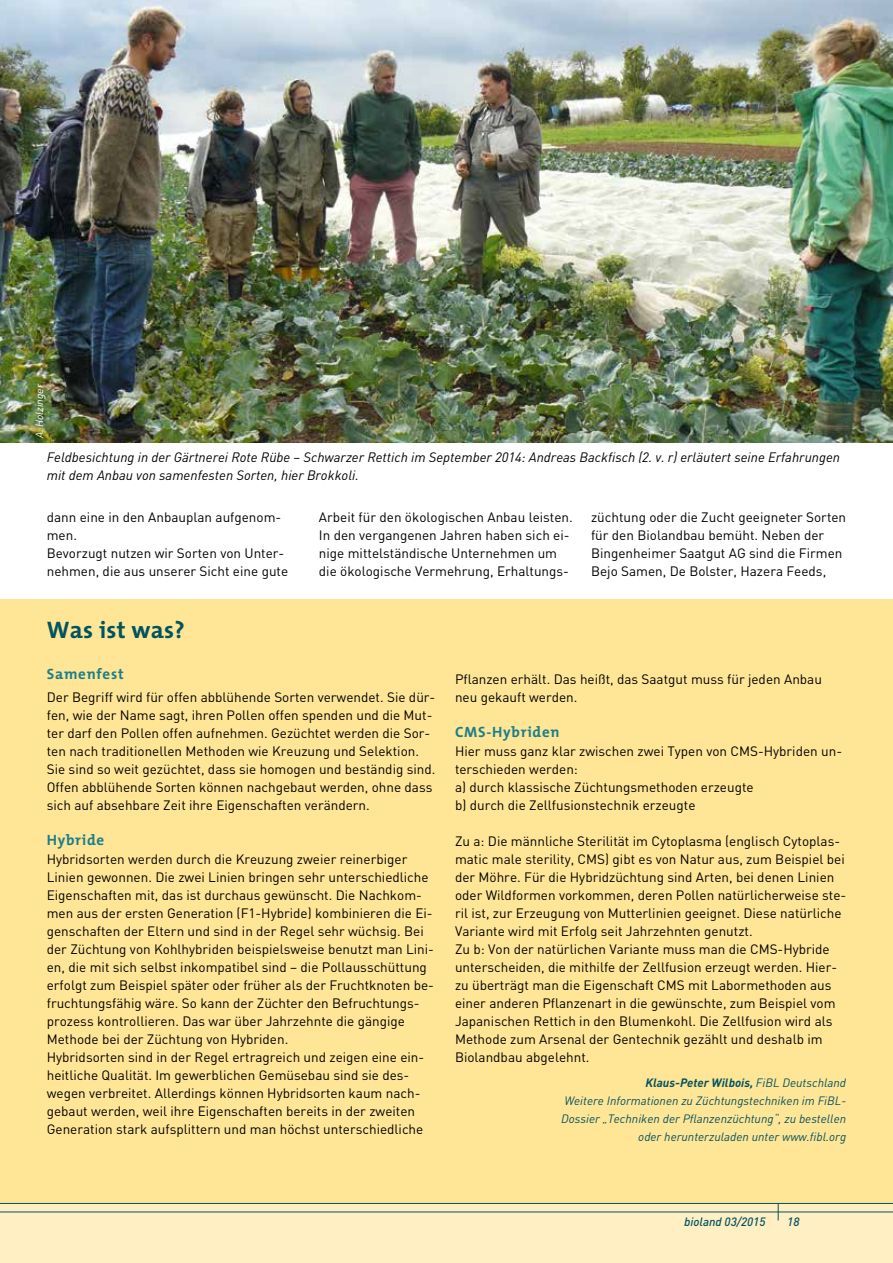
<style>
.page{position:relative;width:893px;height:1263px;background:#fff}
.page>*{position:absolute;margin:0;border:0;box-sizing:border-box;transform-origin:0 0}
.t1{font:700 24px "The Mix";letter-spacing:.01em;color:#00535f}
.t2{font:700 15px "The Mix";letter-spacing:.05em;color:#1a7e8b}
.t3{font:13.5px/18px "DIN";color:#000}
.t4{font:italic 13.5px/18px "DIN";color:#000}
.t5{font:italic 12px/18px "DIN";color:#00535f;text-align:right}
.t6{font:italic 500 12px "DIN";color:#00535f}
.t7{font:italic 10.5px "DIN";color:#fff}
.s1{font-weight:700}
</style>
<div class="page">
<div style="left:0;top:600px;width:893px;height:620px;background:#ffe596"></div>
<div style="left:0;top:1203px;width:893px;height:60px;background:#ffefc3"></div>
<hr style="left:0;top:1203px;width:893px;height:1px;background:#00535f">
<hr style="left:0;top:1211px;width:893px;height:1px;background:#00535f">
<svg style="left:778px;top:1204px;width:1px;height:16px"></svg>
<img style="left:0;top:0;width:893px;height:442px">
<p class="t7" style="left:33px;top:438px;width:56px;rotate:-90deg">A. Holzinger</p>
<p class="t4" style="left:47px;top:448px;width:795px">Feldbesichtung in der Gärtnerei Rote Rübe – Schwarzer Rettich im September 2014: Andreas Backfisch (2. v. r) erläutert seine Erfahrungen mit dem Anbau von samenfesten Sorten, hier Brokkoli.</p>
<p class="t3" style="left:47px;top:508px;width:243px">dann eine in den Anbauplan aufgenom&shy;men.<br>Bevorzugt nutzen wir Sorten von Unter&shy;nehmen, die aus unserer Sicht eine gute</p>
<p class="t3" style="left:591px;top:508px;width:257px">züchtung oder die Zucht geeigneter Sorten für den Biolandbau bemüht. Neben der Bingenheimer Saatgut AG sind die Firmen Bejo Samen, De Bolster, Hazera Feeds,</p>
<p class="t3" style="left:319px;top:508px;width:255px">Arbeit für den ökologischen Anbau leisten.<br>In den vergangenen Jahren haben sich ei&shy;nige mittelständische Unternehmen um die ökologische Vermehrung, Erhaltungs-</p>
<h1 class="t1" style="left:47px;top:610px;width:140px">Was ist was?</h1>
<p class="t2" style="left:47px;top:661px;width:78px">Samenfest</p>
<p class="t3" style="left:47px;top:688px;width:390px">Der Begriff wird für offen abblühende Sorten verwendet. Sie dür&shy;fen, wie der Name sagt, ihren Pollen offen spenden und die Mut&shy;ter darf den Pollen offen aufnehmen. Gezüchtet werden die Sor&shy;ten nach traditionellen Methoden wie Kreuzung und Selektion.<br>Sie sind so weit gezüchtet, dass sie homogen und beständig sind.<br>Offen abblühende Sorten können nachgebaut werden, ohne dass sich auf absehbare Zeit ihre Eigenschaften verändern.</p>
<p class="t2" style="left:47px;top:827px;width:59px">Hybride</p>
<p class="t3" style="left:47px;top:850px;width:389px">Hybridsorten werden durch die Kreuzung zweier reinerbiger Linien gewonnen. Die zwei Linien bringen sehr unterschiedliche Eigenschaften mit, das ist durchaus gewünscht. Die Nachkom&shy;men aus der ersten Generation (F1-Hybride) kombinieren die Ei&shy;genschaften der Eltern und sind in der Regel sehr wüchsig. Bei der Züchtung von Kohlhybriden beispielsweise benutzt man Lini&shy;en, die mit sich selbst inkompatibel sind – die Pollausschüttung erfolgt zum Beispiel später oder früher als der Fruchtknoten be&shy;fruchtungsfähig wäre. So kann der Züchter den Befruchtungs&shy;prozess kontrollieren. Das war über Jahrzehnte die gängige Methode bei der Züchtung von Hybriden.<br>Hybridsorten sind in der Regel ertragreich und zeigen eine ein&shy;heitliche Qualität. Im gewerblichen Gemüsebau sind sie des&shy;wegen verbreitet. Allerdings können Hybridsorten kaum nach&shy;gebaut werden, weil ihre Eigenschaften bereits in der zweiten Generation stark aufsplittern und man höchst unterschiedliche</p>
<p class="t3" style="left:455px;top:670px;width:368px">Pflanzen erhält. Das heißt, das Saatgut muss für jeden Anbau neu gekauft werden.</p>
<p class="t2" style="left:455px;top:719px;width:106px">CMS-Hybriden</p>
<p class="t3" style="left:455px;top:742px;width:389px">Hier muss ganz klar zwischen zwei Typen von CMS-Hybriden un&shy;terschieden werden:<br>a) durch klassische Züchtungsmethoden erzeugte<br>b) durch die Zellfusionstechnik erzeugte</p>
<p class="t3" style="left:455px;top:832px;width:393px">Zu a: Die männliche Sterilität im Cytoplasma (englisch Cytoplas&shy;matic male sterility, CMS) gibt es von Natur aus, zum Beispiel bei der Möhre. Für die Hybridzüchtung sind Arten, bei denen Linien oder Wildformen vorkommen, deren Pollen natürlicherweise ste&shy;ril ist, zur Erzeugung von Mutterlinien geeignet. Diese natürliche Variante wird mit Erfolg seit Jahrzehnten genutzt.<br>Zu b: Von der natürlichen Variante muss man die CMS-Hybride unterscheiden, die mithilfe der Zellfusion erzeugt werden. Hier&shy;zu überträgt man die Eigenschaft CMS mit Labormethoden aus einer anderen Pflanzenart in die gewünschte, zum Beispiel vom Japanischen Rettich in den Blumenkohl. Die Zellfusion wird als Methode zum Arsenal der Gentechnik gezählt und deshalb im Biolandbau abgelehnt.</p>
<p class="t5" style="left:561px;top:1073px;width:287px"><span class="s1">Klaus-Peter Wilbois,</span> FiBL Deutschland<br>Weitere Informationen zu Züchtungstechniken im FiBL-Dossier „Techniken der Pflanzenzüchtung“, zu bestellen oder herunterzuladen unter www.fibl.org</p>
<p class="t6" style="left:684px;top:1214px;width:83px">bioland 03/2015</p>
<p class="t6" style="left:787px;top:1214px;width:14px">18</p>
</div>
